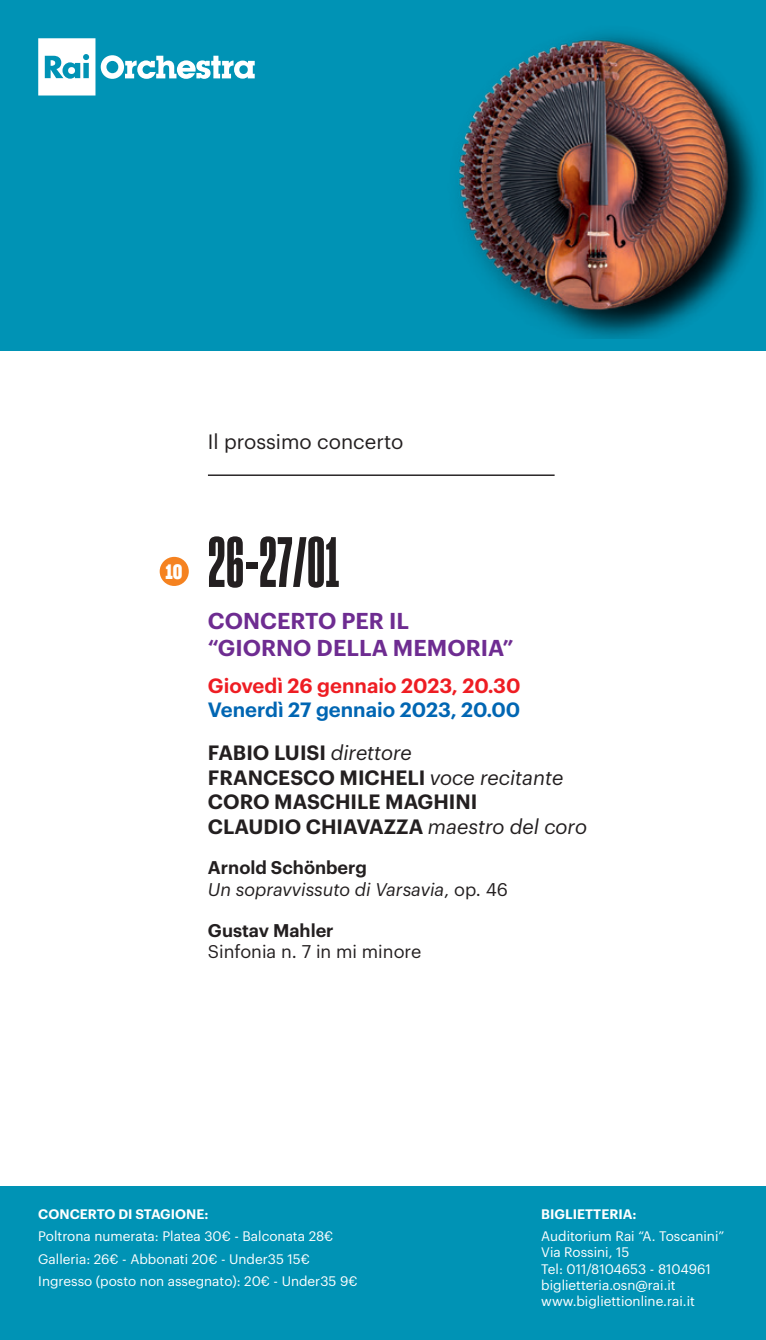
<style>
.page{position:relative;width:766px;height:1340px;background:#fff}
.page>*{position:absolute;margin:0;border:0;box-sizing:border-box;transform-origin:0 0}
.t1{font:69.08px "Sharp Grotesk Bold 10";color:#231f20}
.t2{font:600 22.5px/27px "Graphik";color:#6e2c91}
.t3{font:600 20.25px/24.3px "Graphik";color:#231f20}
.t4{font:600 20.25px/43.4px "Graphik";color:#0166b3}
.t5{font:600 20.25px "Graphik";color:#ee1d23}
.t6{font:20.25px "Graphik";color:#231f20}
.t7{font:20.25px "Sharp Grotesk Bold 15";color:#fff}
.t8{font:italic 18px/21.6px "Graphik";color:#231f20}
.t9{font:18px "Graphik";color:#231f20}
.t10{font:600 18px "Graphik";color:#231f20}
.t11{font:13.5px/16.2px "Graphik";color:#fff}
.t12{font:600 13.5px "Graphik";color:#fff}
.s1{color:#231f20}
.s2{font-weight:400;font-style:italic;color:#231f20}
.s3{font-weight:400;font-style:italic}
.s4{font-weight:600;font-style:normal}
.s5{font-style:normal}
</style>
<div class="page">
<div style="left:0;top:0;width:765px;height:351px;background:#0093b5"></div>
<div style="left:0;top:1186px;width:765px;height:153px;background:#0093b5"></div>
<img style="left:459px;top:34px;width:302px;height:305px">
<svg style="left:38px;top:38px;width:57px;height:57px"></svg>
<div style="left:68px;top:67px;width:7px;height:7px;background:#fff;border-radius:50%"></div>
<svg style="left:101px;top:55px;width:154px;height:24px"></svg>
<div style="left:160px;top:557px;width:29px;height:29px;background:#f58220;border-radius:50%"></div>
<hr style="left:208px;top:474px;width:346px;height:2px;background:#231f20">
<h3 class="t6" style="left:208px;top:426px;width:197px">Il prossimo concerto</h3>
<h3 class="t7" style="left:165px;top:557px;width:18px">10</h3>
<h1 class="t1" style="left:208px;top:521px;width:133px">26-27/01</h1>
<h2 class="t2" style="left:208px;top:605px;width:307px">CONCERTO PER IL “GIORNO DELLA MEMORIA”</h2>
<h3 class="t5" style="left:208px;top:669px;width:314px">Giovedì 26 gennaio 2023, 20.30</h3>
<h3 class="t4" style="left:208px;top:686px;width:314px">Venerdì 27 gennaio 2023, 20.00<br><span class="s1">FABIO LUISI</span> <span class="s2">direttore</span></h3>
<h3 class="t3" style="left:208px;top:763px;width:380px">FRANCESCO MICHELI <span class="s3">voce recitante<br></span>CORO MASCHILE MAGHINI<br>CLAUDIO CHIAVAZZA <span class="s3">maestro del coro</span></h3>
<h3 class="t8" style="left:208px;top:855px;width:301px"><span class="s4">Arnold Schönberg<br></span>Un sopravvissuto di Varsavia<span class="s5">, op. 46</span></h3>
<h3 class="t10" style="left:208px;top:916px;width:127px">Gustav Mahler</h3>
<h3 class="t9" style="left:208px;top:938px;width:215px">Sinfonia n. 7 in mi minore</h3>
<p class="t12" style="left:38px;top:1203px;width:172px">CONCERTO DI STAGIONE:</p>
<p class="t11" style="left:38px;top:1223px;width:320px;line-height:22.5px">Poltrona numerata: Platea 30€ - Balconata 28€<br>Galleria: 26€ - Abbonati 20€ - Under35 15€<br>Ingresso (posto non assegnato): 20€ - Under35 9€</p>
<p class="t12" style="left:541px;top:1203px;width:97px">BIGLIETTERIA:</p>
<p class="t11" style="left:541px;top:1227px;width:184px">Auditorium Rai “A. Toscanini”<br>Via Rossini, 15<br>Tel: 011/8104653 - 8104961 biglietteria.osn@rai.it www.bigliettionline.rai.it</p>
</div>
